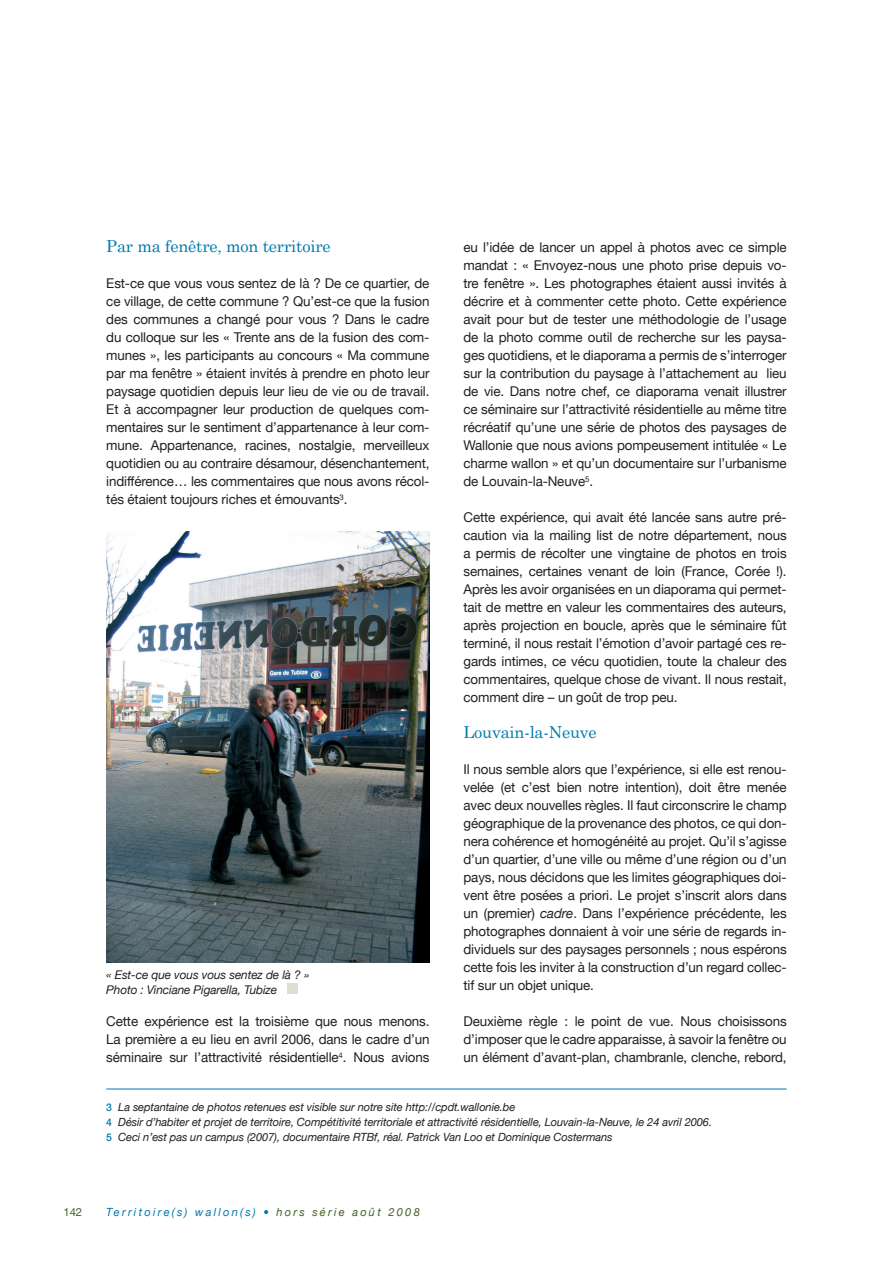
<style>
.page{position:relative;width:893px;height:1263px;background:#fff}
.page>*{position:absolute;margin:0;border:0;box-sizing:border-box;transform-origin:0 0}
.NEW_-_petits_titres{font:16.5px "Century Schoolbook";letter-spacing:-.01em;color:#0078ae}
.NEW_-_texte{font:13.5px/18px "Helvetica Neue LT";letter-spacing:-.01em;color:#231f20;text-align:justify}
.légendes{font:italic 12px/15px "Helvetica Neue LT";letter-spacing:-.01em;color:#231f20}
.NEW_-_notes{font:italic 11.25px "Helvetica Neue LT";letter-spacing:-.01em;color:#231f20}
.NEW_-_notes-2{font:italic 11.25px "Helvetica Neue LT";letter-spacing:.2em;color:#0078ae}
.NEW_-_chapeaux{font:11.25px "Helvetica Neue LT";color:#406124}
.s1{font-style:italic}
.s2{font-weight:500;font-style:normal;font-size:10.5px;color:#0078ae}
.s3{color:#406124}
</style>
<div class="page">
<img style="left:106px;top:531px;width:324px;height:431px">
<div style="left:287px;top:983px;width:11px;height:11px;background:#dce0d1"></div>
<hr style="left:106px;top:1089px;width:681px;height:1px;background:#0078ae">
<p class="NEW_-_petits_titres" style="left:106px;top:232px;width:226px">Par ma fenêtre, mon territoire</p>
<p class="NEW_-_texte" style="left:106px;top:274px;width:325px">Est-ce que vous vous sentez de là ? De ce quartier, de ce village, de cette commune ? Qu’est-ce que la fusion des communes a changé pour vous ? Dans le cadre du colloque sur les « Trente ans de la fusion des com&shy;munes », les participants au concours « Ma commune par ma fenêtre » étaient invités à prendre en photo leur paysage quotidien depuis leur lieu de vie ou de travail.<br>Et à accompagner leur production de quelques com&shy;mentaires sur le sentiment d’appartenance à leur com&shy;mune. Appartenance, racines, nostalgie, merveilleux quotidien ou au contraire désamour, désenchantement, indifférence… les commentaires que nous avons récol&shy;tés étaient toujours riches et émouvants<sup>3</sup>.</p>
<p class="légendes" style="left:106px;top:967px;width:204px">« Est-ce que vous vous sentez de là ? »<br>Photo : Vinciane Pigarella, Tubize</p>
<p class="NEW_-_texte" style="left:106px;top:1012px;width:325px">Cette expérience est la troisième que nous menons.<br>La première a eu lieu en avril 2006, dans le cadre d’un séminaire sur l’attractivité résidentielle<sup>4</sup>. Nous avions</p>
<p class="NEW_-_texte" style="left:463px;top:238px;width:325px">eu l’idée de lancer un appel à photos avec ce simple mandat : « Envoyez-nous une photo prise depuis vo&shy;tre fenêtre ». Les photographes étaient aussi invités à décrire et à commenter cette photo. Cette expérience avait pour but de tester une méthodologie de l’usage de la photo comme outil de recherche sur les paysa&shy;ges quotidiens, et le diaporama a permis de s’interroger sur la contribution du paysage à l’attachement au lieu de vie. Dans notre chef, ce diaporama venait illustrer ce séminaire sur l’attractivité résidentielle au même titre récréatif qu’une une série de photos des paysages de Wallonie que nous avions pompeusement intitulée « Le charme wallon » et qu’un documentaire sur l’urbanisme de Louvain-la-Neuve<sup>5</sup>.</p>
<p class="NEW_-_texte" style="left:463px;top:508px;width:325px">Cette expérience, qui avait été lancée sans autre pré&shy;caution via la mailing list de notre département, nous a permis de récolter une vingtaine de photos en trois semaines, certaines venant de loin (France, Corée !).<br>Après les avoir organisées en un diaporama qui permet&shy;tait de mettre en valeur les commentaires des auteurs, après projection en boucle, après que le séminaire fût terminé, il nous restait l’émotion d’avoir partagé ces re&shy;gards intimes, ce vécu quotidien, toute la chaleur des commentaires, quelque chose de vivant. Il nous restait, comment dire – un goût de trop peu.</p>
<p class="NEW_-_petits_titres" style="left:463px;top:718px;width:135px">Louvain-la-Neuve</p>
<p class="NEW_-_texte" style="left:463px;top:760px;width:325px">Il nous semble alors que l’expérience, si elle est renou&shy;velée (et c’est bien notre intention), doit être menée avec deux nouvelles règles. Il faut circonscrire le champ géographique de la provenance des photos, ce qui don&shy;nera cohérence et homogénéité au projet. Qu’il s’agisse d’un quartier, d’une ville ou même d’une région ou d’un pays, nous décidons que les limites géographiques doi&shy;vent être posées a priori. Le projet s’inscrit alors dans un (premier) <span class="s1">cadre</span>. Dans l’expérience précédente, les photographes donnaient à voir une série de regards in&shy;dividuels sur des paysages personnels ; nous espérons cette fois les inviter à la construction d’un regard collec&shy;tif sur un objet unique.</p>
<p class="NEW_-_texte" style="left:463px;top:1012px;width:325px">Deuxième règle : le point de vue. Nous choisissons d’imposer que le cadre apparaisse, à savoir la fenêtre ou un élément d’avant-plan, chambranle, clenche, rebord,</p>
<p class="NEW_-_notes" style="left:106px;top:1100px;width:411px"><span class="s2">3</span> La septantaine de photos retenues est visible sur notre site http://cpdt.wallonie.be</p>
<p class="NEW_-_notes" style="left:106px;top:1115px;width:607px"><span class="s2">4</span> Désir d’habiter et projet de territoire, Compétitivité territoriale et attractivité résidentielle, Louvain-la-Neuve, le 24 avril 2006.</p>
<p class="NEW_-_notes" style="left:106px;top:1130px;width:508px"><span class="s2">5</span> Ceci n’est pas un campus (2007), documentaire RTBf, réal. Patrick Van Loo et Dominique Costermans</p>
<p class="NEW_-_chapeaux" style="left:63px;top:1205px;width:20px">142</p>
<p class="NEW_-_notes-2" style="left:106px;top:1205px;width:315px">Territoire(s) wallon(s) • <span class="s3">hors série août 2008</span></p>
</div>
